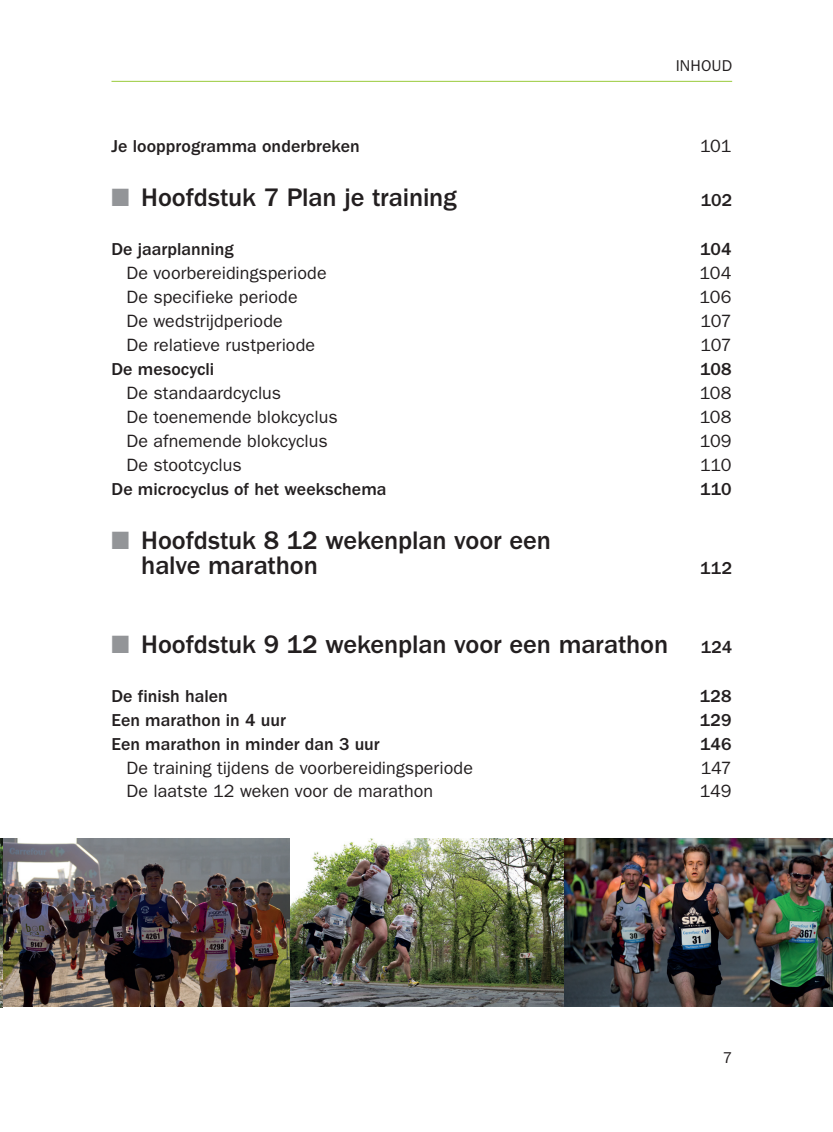
<style>
.page{position:relative;width:833px;height:1132px;background:#fff}
.page>*{position:absolute;margin:0;border:0;box-sizing:border-box;transform-origin:0 0}
.t1{font:500 26.25px/24.5px "Franklin Gothic";letter-spacing:-.005em;color:#231f20}
.t2{font:17.85px "Franklin Gothic";color:#231f20}
.t3{font:500 17.85px "Franklin Gothic";color:#231f20}
.t4{font:15.75px "Franklin Gothic";letter-spacing:.01em;color:#231f20}
.s1{color:#939598}
.s2{font-size:17.85px}
</style>
<div class="page">
<img style="left:0;top:838px;width:832px;height:169px">
<hr style="left:111px;top:81px;width:620px;height:1px;background:#99ca3b">
<p class="t4" style="left:675px;top:57px;width:56px">Inhoud</p>
<p class="t3" style="left:111px;top:136px;width:250px">Je loopprogramma onderbreken</p>
<p class="t2" style="left:699px;top:136px;width:33px">101</p>
<h1 class="t1" style="left:111px;top:186px;width:347px"><span class="s1">■</span> Hoofdstuk 7 Plan je training</h1>
<p class="t3" style="left:700px;top:190px;width:33px">102</p>
<p class="t3" style="left:111px;top:239px;width:124px">De jaarplanning</p>
<p class="t3" style="left:699px;top:239px;width:33px">104</p>
<p class="t2" style="left:126px;top:263px;width:202px">De voorbereidingsperiode</p>
<p class="t2" style="left:699px;top:263px;width:33px">104</p>
<p class="t2" style="left:126px;top:287px;width:173px">De specifieke periode</p>
<p class="t2" style="left:699px;top:287px;width:33px">106</p>
<p class="t2" style="left:126px;top:311px;width:158px">De wedstrijdperiode</p>
<p class="t2" style="left:700px;top:311px;width:33px">107</p>
<p class="t2" style="left:126px;top:335px;width:190px">De relatieve rustperiode</p>
<p class="t2" style="left:700px;top:335px;width:33px">107</p>
<p class="t3" style="left:111px;top:359px;width:104px">De mesocycli</p>
<p class="t3" style="left:699px;top:359px;width:33px">108</p>
<p class="t2" style="left:126px;top:382px;width:156px">De standaardcyclus</p>
<p class="t2" style="left:699px;top:382px;width:33px">108</p>
<p class="t2" style="left:126px;top:406px;width:213px">De toenemende blokcyclus</p>
<p class="t2" style="left:699px;top:406px;width:33px">108</p>
<p class="t2" style="left:126px;top:430px;width:203px">De afnemende blokcyclus</p>
<p class="t2" style="left:699px;top:430px;width:33px">109</p>
<p class="t2" style="left:126px;top:454px;width:117px">De stootcyclus</p>
<p class="t2" style="left:699px;top:454px;width:33px">110</p>
<p class="t3" style="left:111px;top:479px;width:276px">De microcyclus of het weekschema</p>
<p class="t3" style="left:700px;top:479px;width:33px">110</p>
<h1 class="t1" style="left:141px;top:528px;width:411px;text-indent:-30px"><span class="s1">■</span> Hoofdstuk 8 12 wekenplan voor een halve marathon</h1>
<p class="t3" style="left:700px;top:558px;width:33px">112</p>
<h1 class="t1" style="left:111px;top:632px;width:622px"><span class="s1">■</span> Hoofdstuk 9 12 wekenplan voor een marathon <span class="s2">124</span></h1>
<p class="t3" style="left:111px;top:685px;width:118px">De finish halen</p>
<p class="t3" style="left:699px;top:685px;width:33px">128</p>
<p class="t3" style="left:111px;top:709px;width:176px">Een marathon in 4 uur</p>
<p class="t3" style="left:699px;top:709px;width:33px">129</p>
<p class="t3" style="left:111px;top:733px;width:270px">Een marathon in minder dan 3 uur</p>
<p class="t3" style="left:699px;top:733px;width:33px">146</p>
<p class="t2" style="left:126px;top:757px;width:348px">De training tijdens de voorbereidingsperiode</p>
<p class="t2" style="left:700px;top:757px;width:32px">147</p>
<p class="t2" style="left:126px;top:781px;width:308px">De laatste 12 weken voor de marathon</p>
<p class="t2" style="left:699px;top:781px;width:33px">149</p>
<p class="t4" style="left:722px;top:1049px;width:11px">7</p>
</div>
